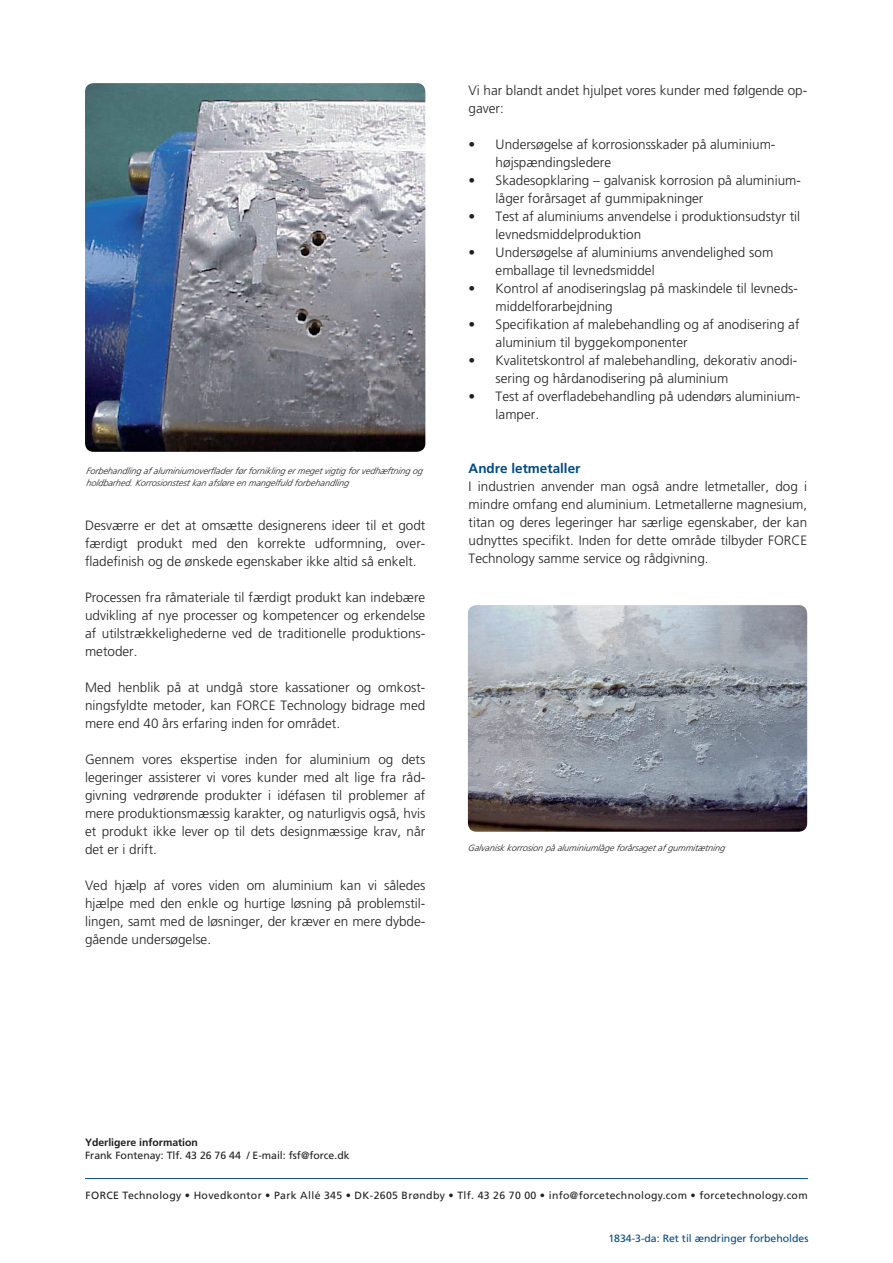
<style>
.page{position:relative;width:893px;height:1263px;background:#fff}
.page>*{position:absolute;margin:0;border:0;box-sizing:border-box;transform-origin:0 0}
.t1{font:300 13.5px/18px "Frutiger LT Std";color:#231f20}
.t2{font:700 13.5px "Frutiger LT Std";color:#004b84}
.Adressetekst_-_bagsi{font:10.5px "Frutiger LT Std";letter-spacing:.03em;color:#231f20}
.Adressetekst_-_bagsi-2{font:10.5px "Frutiger LT Std";color:#231f20}
.Adressetekst_-_bagsi-3{font:10.5px "Frutiger LT Std";color:#004b84}
.Adressetekst_-_bagsi-4{font:700 10.5px "Frutiger LT Std";color:#231f20}
.Billedtekst{font:italic 300 9px/12px "Frutiger LT Std";color:#231f20}
</style>
<div class="page">
<hr style="left:85px;top:1178px;width:723px;height:1px;background:#004b84">
<img style="left:85px;top:83px;width:340px;height:369px">
<img style="left:468px;top:605px;width:339px;height:227px">
<p class="Billedtekst" style="left:86px;top:465px;width:338px">Forbehandling af aluminiumoverflader før fornikling er meg et vig tig for vedhæftning og holdbarhed. Korrosionstest kan afsløre en mangelfuld forbehandling</p>
<p class="t1" style="left:85px;top:516px;width:342px;text-align:justify">Desværre er det at omsætte designerens ideer til et godt færdigt produkt med den korrekte udformning, over&shy;fladefinish og de ønskede egenskaber ikke altid så enkelt.</p>
<p class="t1" style="left:85px;top:588px;width:342px;text-align:justify">Processen fra råmateriale til færdigt produkt kan indebære udvikling af nye processer og kompetencer og erkendelse af utilstrækkelighederne ved de traditionelle produktions&shy;metoder.</p>
<p class="t1" style="left:85px;top:678px;width:342px;text-align:justify">Med henblik på at undgå store kassationer og omkost&shy;ningsfyldte metoder, kan FORCE Technology bidrage med mere end 40 års erfaring inden for området.</p>
<p class="t1" style="left:85px;top:750px;width:342px;text-align:justify">Gennem vores ekspertise inden for aluminium og dets legeringer assisterer vi vores kunder med alt lige fra råd&shy;givning vedrørende produkter i idéfasen til problemer af mere produktionsmæssig karakter, og naturligvis også, hvis et produkt ikke lever op til dets designmæssige krav, når det er i drift.</p>
<p class="t1" style="left:85px;top:876px;width:342px;text-align:justify">Ved hjælp af vores viden om aluminium kan vi således hjælpe med den enkle og hurtige løsning på problemstil&shy;lingen, samt med de løsninger, der kræver en mere dybde&shy;gående undersøgelse.</p>
<p class="t1" style="left:469px;top:82px;width:340px">Vi har blandt andet hjulpet vores kunder med følgende op&shy;gaver:</p>
<p class="t1" style="left:496px;top:136px;width:281px;text-indent:-27px">• Undersøgelse af korrosionsskader på aluminium&shy;højspændingsledere</p>
<p class="t1" style="left:496px;top:172px;width:307px;text-indent:-27px">• Skadesopklaring – galvanisk korrosion på aluminium&shy;låger forårsaget af gummipakninger</p>
<p class="t1" style="left:496px;top:208px;width:306px;text-indent:-27px">• Test af aluminiums anvendelse i produktionsudstyr til levnedsmiddelproduktion</p>
<p class="t1" style="left:496px;top:244px;width:279px;text-indent:-27px">• Undersøgelse af aluminiums anvendelighed som emballage til levnedsmiddel</p>
<p class="t1" style="left:496px;top:280px;width:304px;text-indent:-27px">• Kontrol af anodiseringslag på maskindele til levneds&shy;middelforarbejdning</p>
<p class="t1" style="left:496px;top:316px;width:305px;text-indent:-27px">• Specifikation af malebehandling og af anodisering af aluminium til byggekomponenter</p>
<p class="t1" style="left:496px;top:352px;width:303px;text-indent:-27px">• Kvalitetskontrol af malebehandling, dekorativ anodi&shy;sering og hårdanodisering på aluminium</p>
<p class="t1" style="left:496px;top:388px;width:306px;text-indent:-27px">• Test af overfladebehandling på udendørs aluminium&shy;lamper.</p>
<p class="t2" style="left:469px;top:461px;width:113px">Andre letmetaller</p>
<p class="t1" style="left:469px;top:478px;width:340px;text-align:justify">I industrien anvender man også andre letmetaller, dog i mindre omfang end aluminium. Letmetallerne magnesium, titan og deres legeringer har særlige egenskaber, der kan udnyttes specifikt. Inden for dette område tilbyder FORCE Technology samme service og rådgivning.</p>
<p class="Billedtekst" style="left:468px;top:842px;width:259px">Galvanisk korrosion på aluminiumlåge forårsaget af g ummitætning</p>
<p class="Adressetekst_-_bagsi-4" style="left:85px;top:1136px;width:115px">Yderligere information</p>
<p class="Adressetekst_-_bagsi-2" style="left:85px;top:1149px;width:266px">Frank Fontenay: Tlf. 43 26 76 44 / E-mail: fsf@force.dk</p>
<p class="Adressetekst_-_bagsi" style="left:86px;top:1189px;width:724px">FORCE Technology • Hovedkontor • Park Allé 345 • DK-2605 Brøndby • Tlf. 43 26 70 00 • info@forcetechnology.com • forcetechnology.com</p>
<p class="Adressetekst_-_bagsi-3" style="left:608px;top:1232px;width:202px">1834-3-da: Ret til ændringer forbeholdes</p>
</div>
